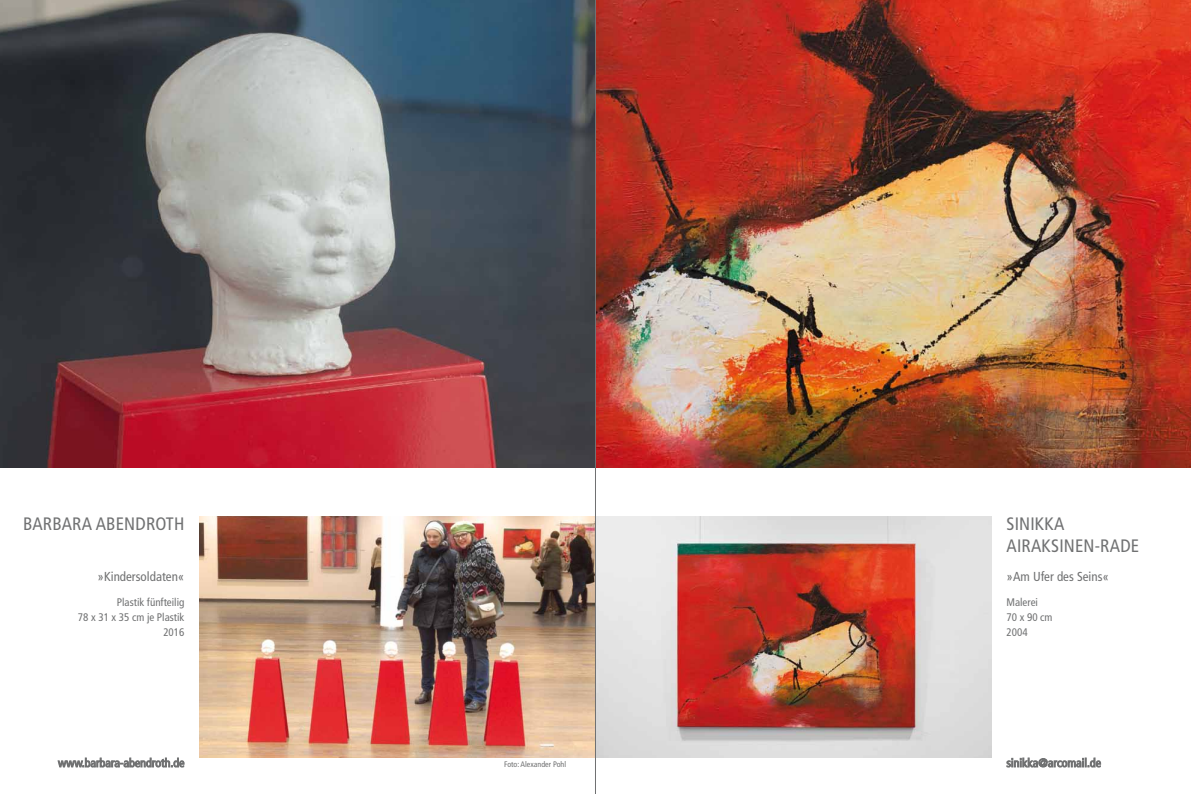
<style>
.page{position:relative;width:1191px;height:794px;background:#fff}
.page>*{position:absolute;margin:0;border:0;box-sizing:border-box;transform-origin:0 0}
.t1{font:condensed 18px/21.6px "Frutiger LT Std";letter-spacing:.01em;color:#707172}
.t2{font:condensed 13px "Frutiger LT Std";color:#707172}
.t3{font:condensed 11px/15px "Frutiger LT Std";color:#707172}
.t4{font:condensed 8px "Frutiger LT Std";color:#707172}
</style>
<div class="page">
<img style="left:0;top:0;width:1191px;height:468px">
<img style="left:199px;top:516px;width:793px;height:242px">
<svg style="left:1006px;top:758px;width:94px;height:9px"></svg>
<svg style="left:58px;top:758px;width:126px;height:10px"></svg>
<hr style="left:595px;top:0;width:1px;height:794px;background:#707172">
<h1 class="t1" style="left:23px;top:513px;width:163px">BARBARA ABENDROTH</h1>
<h1 class="t1" style="left:1006px;top:513px;width:134px">SINIKKA<br>AIRAKSINEN-RADE</h1>
<p class="t2" style="left:98px;top:569px;width:88px">»Kindersoldaten«</p>
<p class="t2" style="left:1006px;top:569px;width:104px">»Am Ufer des Seins«</p>
<p class="t3" style="left:78px;top:594px;width:108px;text-align:right">Plastik fünfteilig<br>78 x 31 x 35 cm je Plastik<br>2016</p>
<p class="t3" style="left:1006px;top:594px;width:47px">Malerei<br>70 x 90 cm<br>2004</p>
<p class="t4" style="left:504px;top:759px;width:63px">Foto: Alexander Pohl</p>
</div>
